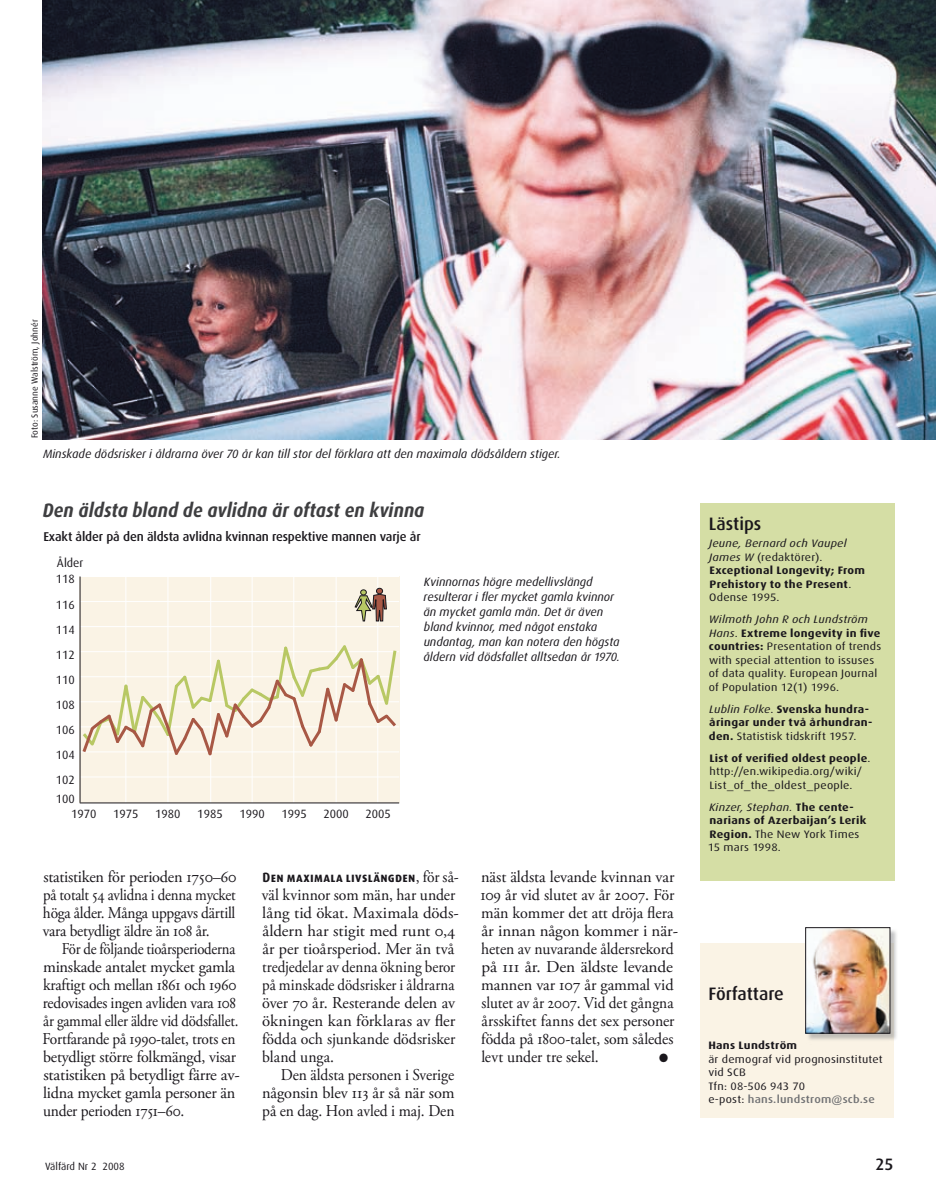
<style>
.page{position:relative;width:936px;height:1191px;background:#fff}
.page>*{position:absolute;margin:0;border:0;box-sizing:border-box;transform-origin:0 0}
.t1{font:italic 700 19.5px "Dax Pro";letter-spacing:.005em;color:#3e3e40;scale:.9 1}
.t2{font:500 18px "Dax Pro";color:#1a171c}
.t3{font:16.5px/18px "Adobe Garamond Pro";letter-spacing:-.01em;color:#1a171c;text-align:justify}
.t4{font:16.5px/18px "Adobe Garamond Pro";letter-spacing:-.01em;color:#1a171c;scale:.89 1}
.t5{font:16.5px/18px "Adobe Garamond Pro";letter-spacing:-.01em;color:#1a171c;scale:.95 1}
.t6{font:16.5px/18px "Adobe Garamond Pro";letter-spacing:-.01em;color:#1a171c;text-align:justify;scale:.94 1}
.t7{font:500 16.5px "Dax Pro";color:#1a171c}
.t8{font:700 13.5px "Dax Pro";letter-spacing:.025em;color:#1a171c;scale:.94 1}
.t9{font:500 12.75px "Dax Pro";letter-spacing:-.01em;color:#1a171c}
.t10{font:italic 12px/15px "Dax Pro";color:#1a171c}
.t11{font:12px "Dax Pro";color:#1a171c}
.t12{font:12px "Zapf Dingbats";color:#1a171c;scale:.95 1}
.t13{font:10.8px/13.5px "Dax Pro";letter-spacing:.02em;color:#1a171c;scale:1.11 1}
.t14{font:700 10.8px/13.5px "Dax Pro";letter-spacing:.02em;color:#1a171c;scale:1.11 1}
.t15{font:10.5px "Dax Pro";color:#1a171c}
.t16{font:9px "Dax Pro";color:#1a171c}
.s1{font-family:"Adobe Garamond Pro";font-weight:400;font-size:16.5px}
.s2{font-weight:400;font-style:italic}
.s3{font-weight:400}
.s4{font-style:italic}
.s5{font-weight:700}
.s6{font-weight:500;color:#707173}
</style>
<div class="page">
<div style="left:699px;top:943px;width:194px;height:174px;background:#faf3e5"></div>
<div style="left:805px;top:928px;width:99px;height:119px;background:#87888a;opacity:.5"></div>
<img style="left:807px;top:929px;width:81px;height:102px">
<div style="left:805px;top:927px;width:85px;height:106px;border:1px solid #1a171c"></div>
<div style="left:699px;top:503px;width:195px;height:377px;background:#d5dea5"></div>
<div style="left:80px;top:576px;width:320px;height:227px;background:#faf3e5"></div>
<hr style="left:125px;top:576px;width:1px;height:227px;background:#fff">
<hr style="left:167px;top:576px;width:1px;height:227px;background:#fff">
<hr style="left:210px;top:576px;width:1px;height:227px;background:#fff">
<hr style="left:293px;top:576px;width:1px;height:227px;background:#fff">
<hr style="left:252px;top:576px;width:1px;height:227px;background:#fff">
<hr style="left:336px;top:576px;width:1px;height:227px;background:#fff">
<hr style="left:377px;top:576px;width:1px;height:227px;background:#fff">
<hr style="left:80px;top:802px;width:319px;height:1px;background:#1a171c">
<hr style="left:80px;top:776px;width:319px;height:1px;background:#fff">
<hr style="left:80px;top:626px;width:319px;height:1px;background:#fff">
<hr style="left:80px;top:601px;width:319px;height:1px;background:#fff">
<hr style="left:80px;top:576px;width:319px;height:1px;background:#fff">
<svg style="left:81px;top:642px;width:318px;height:115px"></svg>
<hr style="left:80px;top:576px;width:1px;height:226px;background:#1a171c">
<svg style="left:355px;top:588px;width:31px;height:33px"></svg>
<img style="left:42px;top:0;width:893px;height:439px">
<p class="t16" style="left:29px;top:438px;width:120px;rotate:-90deg">Foto: Susanne Walström, Johnér</p>
<p class="t10" style="left:43px;top:446px;width:519px">Minskade dödsrisker i åldrarna över 70 år kan till stor del förklara att den maximala dödsåldern stiger.</p>
<p class="t1" style="left:43px;top:497px;width:425px">Den äldsta bland de avlidna är oftast en kvinna</p>
<p class="t9" style="left:43px;top:528px;width:379px">Exakt ålder på den äldsta avlidna kvinnan respektive mannen varje år</p>
<p class="t10" style="left:423px;top:574px;width:198px">Kvinnornas högre medellivslängd resulterar i fler mycket gamla kvinnor än mycket gamla män. Det är även bland kvinnor, med något enstaka undantag, man kan notera den högsta åldern vid dödsfallet alltsedan år 1970.</p>
<p class="t11" style="left:57px;top:555px;width:28px">Ålder</p>
<p class="t11" style="left:56px;top:571px;width:21px">118</p>
<p class="t11" style="left:56px;top:596px;width:21px">116</p>
<p class="t11" style="left:56px;top:621px;width:21px">114</p>
<p class="t11" style="left:56px;top:646px;width:21px">112</p>
<p class="t11" style="left:56px;top:671px;width:21px">110</p>
<p class="t11" style="left:56px;top:696px;width:21px">108</p>
<p class="t11" style="left:56px;top:721px;width:21px">106</p>
<p class="t11" style="left:56px;top:747px;width:21px">104</p>
<p class="t11" style="left:56px;top:772px;width:21px">102</p>
<p class="t11" style="left:56px;top:791px;width:21px">100</p>
<p class="t11" style="left:71px;top:806px;width:27px">1970</p>
<p class="t11" style="left:113px;top:806px;width:27px">1975</p>
<p class="t11" style="left:155px;top:806px;width:27px">1980</p>
<p class="t11" style="left:197px;top:806px;width:27px">1985</p>
<p class="t11" style="left:239px;top:806px;width:27px">1990</p>
<p class="t11" style="left:281px;top:806px;width:27px">1995</p>
<p class="t11" style="left:323px;top:806px;width:27px">2000</p>
<p class="t11" style="left:365px;top:806px;width:27px">2005</p>
<p class="t3" style="left:43px;top:868px;width:195px">statistiken för perioden 1750–60 på totalt 54 avlidna i denna mycket höga ålder. Många uppgavs därtill vara betydligt äldre än 108 år.</p>
<p class="t4" style="left:42px;top:940px;width:223px;text-indent:19px">För de följande tioårsperioderna minskade antalet mycket gamla kraftigt och mellan 1861 och 1960 redovisades ingen avliden vara 108 år gammal eller äldre vid dödsfallet.<br>Fortfarande på 1990-talet, trots en betydligt större folkmängd, visar statistiken på betydligt färre av&shy;lidna mycket gamla personer än under perioden 1751–60.</p>
<p class="t8" style="left:262px;top:868px;width:210px">Den maximala livslängden<span class="s1">, för så-</span></p>
<p class="t5" style="left:262px;top:886px;width:209px">väl kvinnor som män, har under lång tid ökat. Maximala döds&shy;åldern har stigit med runt 0,4 år per tioårsperiod. Mer än två tredjedelar av denna ökning beror på minskade dödsrisker i åldrarna över 70 år. Resterande delen av ökningen kan förklaras av fler födda och sjunkande dödsrisker bland unga.</p>
<p class="t6" style="left:262px;top:1066px;width:206px;text-indent:19px">Den äldsta personen i Sverige någonsin blev 113 år så när som på en dag. Hon avled i maj. Den</p>
<p class="t3" style="left:480px;top:868px;width:199px;text-align:left">näst äldsta levande kvinnan var<br>109 år vid slutet av år 2007. För män kommer det att dröja flera år innan någon kommer i när&shy;heten av nuvarande åldersrekord på 111 år. Den äldste levande mannen var 107 år gammal vid slutet av år 2007. Vid det gångna årsskiftet fanns det sex personer födda på 1800-talet, som således levt under tre sekel.</p>
<p class="t12" style="left:659px;top:1052px;width:11px">●</p>
<p class="t2" style="left:708px;top:511px;width:54px">Lästips</p>
<p class="t14" style="left:709px;top:536px;width:142px"><span class="s2">Jeune, Bernard och Vaupel<br>James W</span> <span class="s3">(redaktörer).<br></span>Exceptional Longevity; From<br>Prehistory to the Present<span class="s3">.<br>Odense 1995.</span></p>
<p class="t13" style="left:708px;top:612px;width:157px"><span class="s4">Wilmoth John R och Lundström<br>Hans</span>. <span class="s5">Extreme longevity in five countries:</span> Presentation of trends with special attention to issuses of data quality. European Journal of Population 12(1) 1996.</p>
<p class="t14" style="left:709px;top:702px;width:149px"><span class="s2">Lublin Folke</span><span class="s3">.</span> Svenska hundra&shy;åringar under två århundran&shy;den. <span class="s3">Statistisk tidskrift 1957.</span></p>
<p class="t13" style="left:709px;top:751px;width:147px"><span class="s5">List of verified oldest people</span>. http://en.wikipedia.org/wiki/<br>List_of_the_oldest_people.</p>
<p class="t14" style="left:708px;top:800px;width:144px"><span class="s2">Kinzer, Stephan.</span> The cente&shy;narians of Azerbaijan’s Lerik<br>Region. <span class="s3">The New York Times<br>15 mars 1998.</span></p>
<p class="t2" style="left:708px;top:982px;width:77px">Författare</p>
<p class="t14" style="left:708px;top:1038px;width:81px">Hans Lundström</p>
<p class="t13" style="left:708px;top:1051px;width:158px">är demograf vid prognosinstitutet vid SCB<br>Tfn: 08-506 943 70<br>e-post: <span class="s6">hans.lundstrom@scb.se</span></p>
<p class="t15" style="left:45px;top:1159px;width:81px">Välfärd Nr 2 2008</p>
<p class="t7" style="left:875px;top:1153px;width:20px">25</p>
</div>
